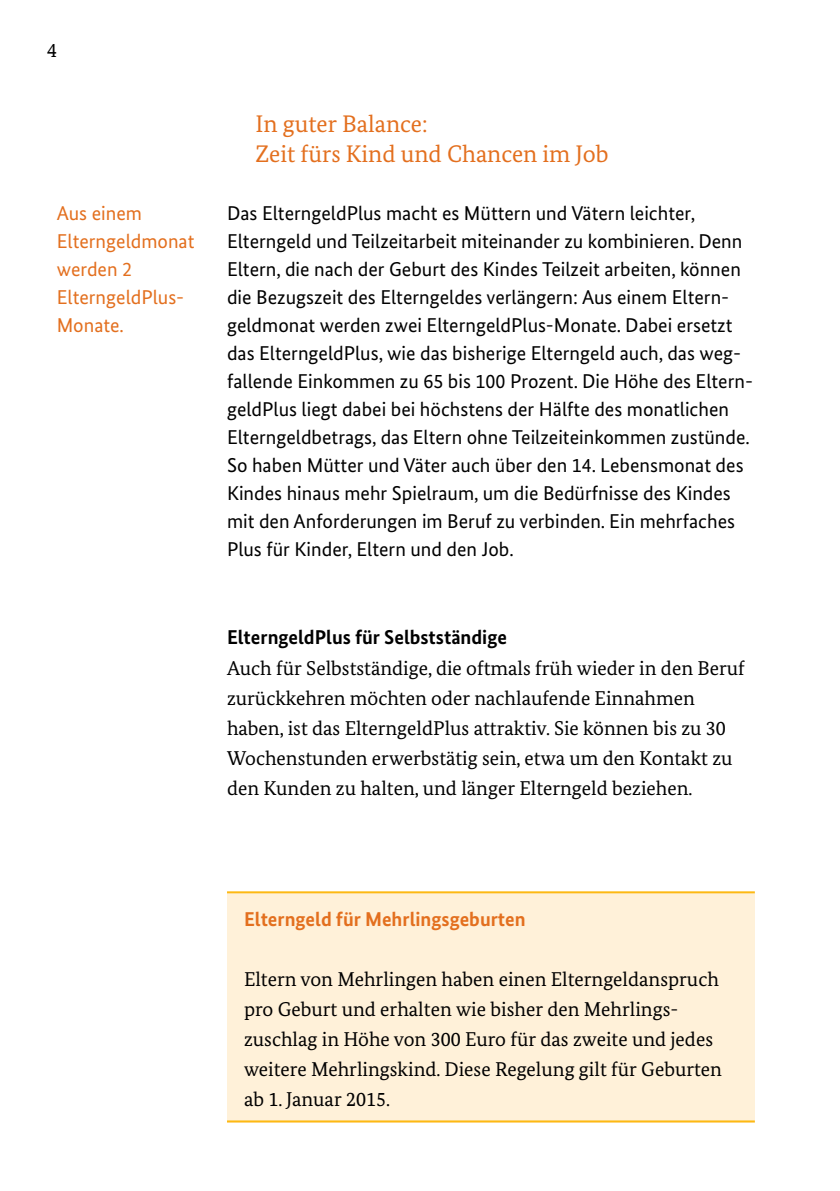
<style>
.page{position:relative;width:840px;height:1191px;background:#fff}
.page>*{position:absolute;margin:0;border:0;box-sizing:border-box;transform-origin:0 0}
.t1{font:24px/30px "Bundes Serif";color:#e36f1e}
.t2{font:20px/28px "Bundes Sans";color:#000}
.t3{font:20px/30px "Bundes Serif";color:#000}
.t4{font:20px/28px "Bundes Sans";color:#e36f1e}
.t5{font:700 20px "Bundes Sans";color:#000}
.t6{font:700 20px "Bundes Sans";color:#e36f1e}
</style>
<div class="page">
<div style="left:227px;top:893px;width:527px;height:230px;background:#fff1d9"></div>
<hr style="left:227px;top:891px;width:527px;height:2px;background:#fdb913">
<hr style="left:227px;top:1120px;width:527px;height:2px;background:#fdb913">
<p class="t3" style="left:47px;top:35px;width:11px">4</p>
<h2 class="t1" style="left:255px;top:109px;width:354px">In guter Balance:<br>Zeit fürs Kind und Chancen im Job</h2>
<p class="t4" style="left:57px;top:199px;width:139px">Aus einem<br>Elterngeldmonat werden 2<br>ElterngeldPlus-<br>Monate.</p>
<p class="t2" style="left:227px;top:199px;width:516px">Das ElterngeldPlus macht es Müttern und Vätern leichter,<br>Elterngeld und Teilzeitarbeit miteinander zu kombinieren. Denn<br>Eltern, die nach der Geburt des Kindes Teilzeit arbeiten, können</p>
<p class="t2" style="left:227px;top:283px;width:503px">die Bezugszeit des Elterngeldes verlängern: Aus einem Eltern-</p>
<p class="t2" style="left:227px;top:339px;width:527px">das ElterngeldPlus, wie das bisherige Elterngeld auch, das weg&shy;fallende Einkommen zu 65 bis 100 Prozent. Die Höhe des Eltern-</p>
<p class="t2" style="left:227px;top:311px;width:506px">geldmonat werden zwei ElterngeldPlus-Monate. Dabei ersetzt</p>
<p class="t2" style="left:227px;top:395px;width:524px">geldPlus liegt dabei bei höchstens der Hälfte des monatlichen Elterngeldbetrags, das Eltern ohne Teilzeiteinkommen zustünde.<br>So haben Mütter und Väter auch über den 14. Lebensmonat des Kindes hinaus mehr Spielraum, um die Bedürfnisse des Kindes mit den Anforderungen im Beruf zu verbinden. Ein mehrfaches Plus für Kinder, Eltern und den Job.</p>
<h3 class="t5" style="left:227px;top:625px;width:281px">ElterngeldPlus für Selbstständige</h3>
<p class="t3" style="left:227px;top:652px;width:519px">Auch für Selbstständige, die oftmals früh wieder in den Beruf zurückkehren möchten oder nachlaufende Einnahmen haben, ist das ElterngeldPlus attraktiv. Sie können bis zu 30<br>Wochenstunden erwerbstätig sein, etwa um den Kontakt zu den Kunden zu halten, und länger Elterngeld beziehen.</p>
<h3 class="t6" style="left:244px;top:906px;width:283px">Elterngeld für Mehrlingsgeburten</h3>
<p class="t3" style="left:244px;top:963px;width:479px">Eltern von Mehrlingen haben einen Elterngeldanspruch pro Geburt und erhalten wie bisher den Mehrlings&shy;zuschlag in Höhe von 300 Euro für das zweite und jedes weitere Mehrlingskind. Diese Regelung gilt für Geburten ab 1. Januar 2015.</p>
</div>
